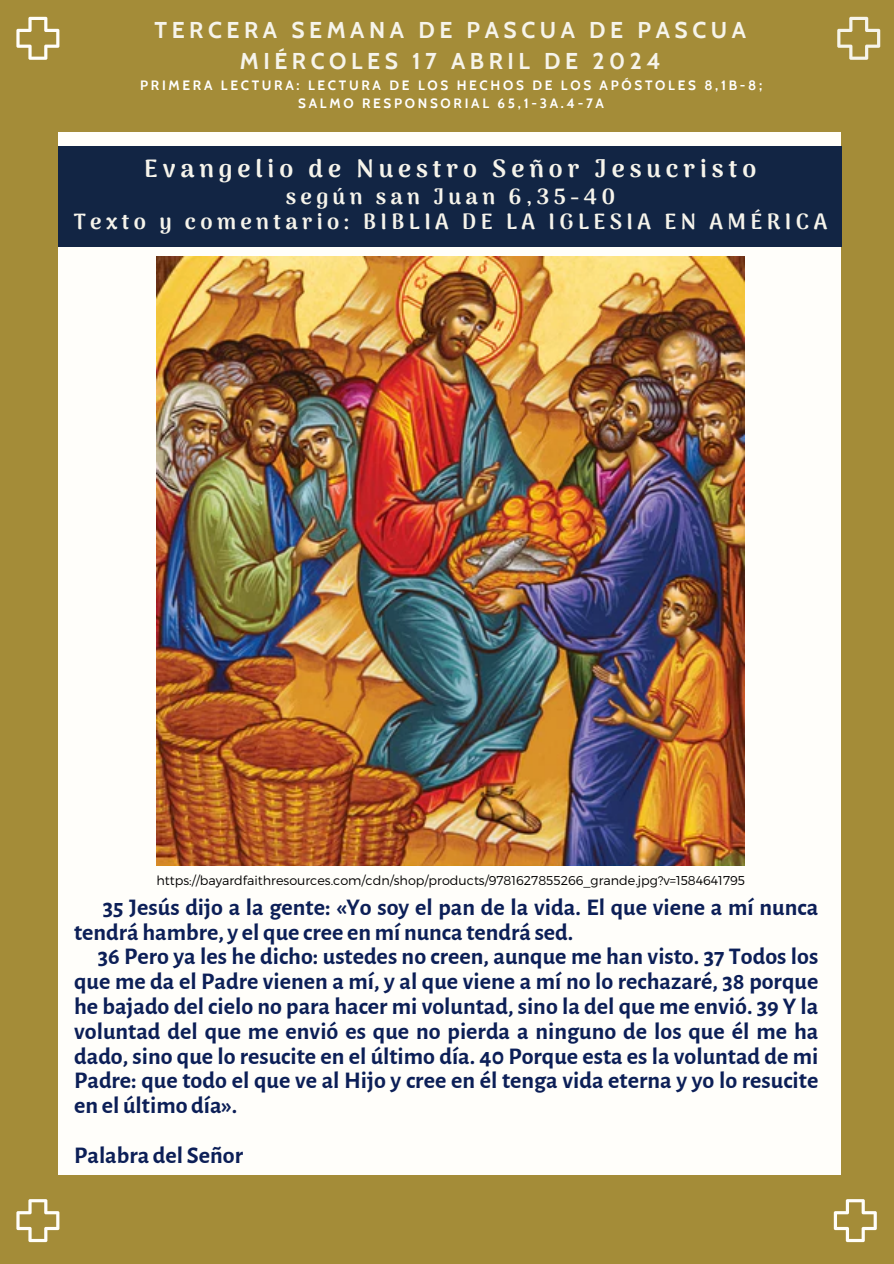
<style>
.page{position:relative;width:894px;height:1264px;background:#fff}
.page>*{position:absolute;margin:0;border:0;box-sizing:border-box;transform-origin:0 0}
.t1{font:900 24.75px "Arima Madurai";letter-spacing:.2em;color:#f6f4eb}
.t2{font:700 24px "Alegreya Sans";color:#0c1f57}
.t3{font:700 22.8px/30.3px "Cabin";letter-spacing:.2em;color:#f6f4eb;text-align:center}
.t4{font:900 21.75px/24.8px "Arima Madurai";letter-spacing:.2em;color:#f6f4eb;text-align:center}
.t5{font:700 13.5px/18px "Cabin";letter-spacing:.2em;color:#fff;text-align:center}
.t6{font:300 12.75px "Montserrat";color:#000}
</style>
<div class="page">
<div style="left:0;top:0;width:893px;height:1263px;background:#a48c38"></div>
<div style="left:58px;top:133px;width:782px;height:1041px;background:#fffefa"></div>
<div style="left:58px;top:146px;width:783px;height:101px;background:#122544"></div>
<svg style="left:16px;top:17px;width:43px;height:43px"></svg>
<svg style="left:833px;top:1199px;width:43px;height:43px"></svg>
<svg style="left:16px;top:1199px;width:43px;height:43px"></svg>
<svg style="left:837px;top:17px;width:43px;height:43px"></svg>
<img style="left:156px;top:256px;width:588px;height:609px">
<p class="t3" style="left:154px;top:15px;width:593px">TERCERA SEMANA DE PASCUA DE PASCUA<br>MIÉRCOLES 17 ABRIL DE 2024</p>
<p class="t5" style="left:140px;top:76px;width:623px">PRIMERA LECTURA: LECTURA DE LOS HECHOS DE LOS APÓSTOLES 8,1B-8;<br>SALMO RESPONSORIAL 65,1-3A.4-7A</p>
<h2 class="t1" style="left:144px;top:154px;width:613px">Evangelio de Nuestro Señor Jesucristo</h2>
<h2 class="t4" style="left:74px;top:184px;width:754px">según san Juan 6,35-40<br>Texto y comentario: BIBLIA DE LA IGLESIA EN AMÉRICA</h2>
<p class="t6" style="left:156px;top:871px;width:590px">https://bayardfaithresources.com/cdn/shop/products/9781627855266_grande.jpg?v=1584641795</p>
<p class="t2" style="left:103px;top:895px;width:716px">35 Jesús dijo a la gente: «Yo soy el pan de la vida. El que viene a mí nunca</p>
<p class="t2" style="left:74px;top:920px;width:500px">tendrá hambre, y el que cree en mí nunca tendrá sed.</p>
<p class="t2" style="left:98px;top:945px;width:721px">36 Pero ya les he dicho: ustedes no creen, aunque me han visto. 37 Todos los</p>
<p class="t2" style="left:74px;top:970px;width:745px">que me da el Padre vienen a mí, y al que viene a mí no lo rechazaré, 38 porque</p>
<p class="t2" style="left:74px;top:994px;width:745px">he bajado del cielo no para hacer mi voluntad, sino la del que me envió. 39 Y la</p>
<p class="t2" style="left:74px;top:1019px;width:745px">voluntad del que me envió es que no pierda a ninguno de los que él me ha</p>
<p class="t2" style="left:74px;top:1044px;width:745px">dado, sino que lo resucite en el último día. 40 Porque esta es la voluntad de mi</p>
<p class="t2" style="left:74px;top:1069px;width:745px">Padre: que todo el que ve al Hijo y cree en él tenga vida eterna y yo lo resucite</p>
<p class="t2" style="left:74px;top:1093px;width:165px">en el último día».</p>
<h1 class="t2" style="left:74px;top:1143px;width:170px">Palabra del Señor</h1>
</div>
